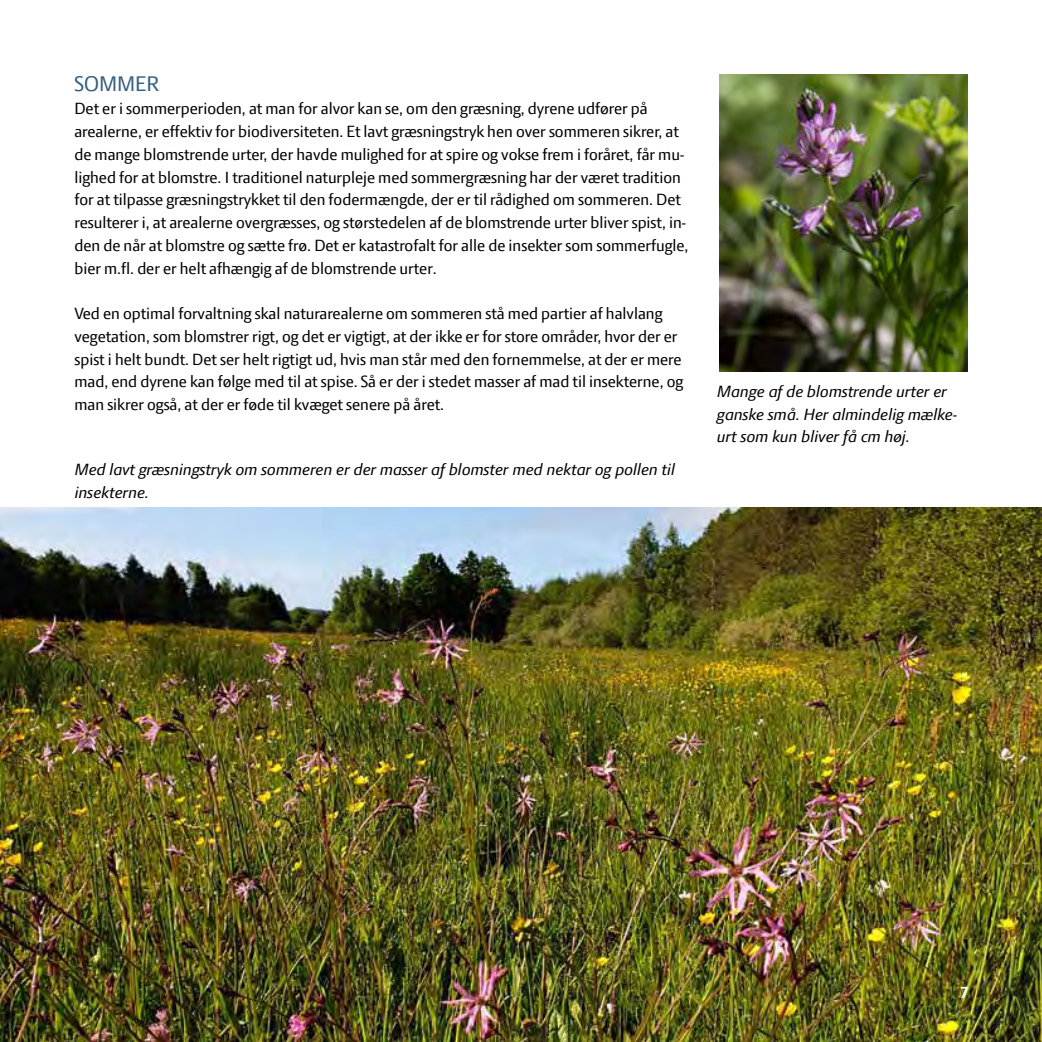
<style>
.page{position:relative;width:1042px;height:1042px;background:#fff}
.page>*{position:absolute;margin:0;border:0;box-sizing:border-box;transform-origin:0 0}
.t1{font:22.75px "LF Press Sans";color:#345e7d}
.t2{font:17.5px/22.8px "LF Press Sans";color:#000}
.t3{font:italic 17.5px/22.8px "LF Press Sans";color:#000}
.t4{font:700 17.5px "LF Press Sans";color:#fff}
</style>
<div class="page">
<img style="left:0;top:507px;width:1042px;height:535px">
<img style="left:719px;top:74px;width:248px;height:297px">
<h1 class="t1" style="left:74px;top:71px;width:86px">SOMMER</h1>
<p class="t2" style="left:74px;top:97px;width:615px">Det er i sommerperioden, at man for alvor kan se, om den græsning, dyrene udfører på arealerne, er effektiv for biodiversiteten. Et lavt græsningstryk hen over sommeren sikrer, at de mange blomstrende urter, der havde mulighed for at spire og vokse frem i foråret, får mu&shy;lighed for at blomstre. I traditionel naturpleje med sommergræsning har der været tradition for at tilpasse græsningstrykket til den fodermængde, der er til rådighed om sommeren. Det resulterer i, at arealerne overgræsses, og størstedelen af de blomstrende urter bliver spist, in&shy;den de når at blomstre og sætte frø. Det er katastrofalt for alle de insekter som sommerfugle, bier m.fl. der er helt afhængig af de blomstrende urter.</p>
<p class="t2" style="left:74px;top:302px;width:610px">Ved en optimal forvaltning skal naturarealerne om sommeren stå med partier af halvlang vegetation, som blomstrer rigt, og det er vigtigt, at der ikke er for store områder, hvor der er spist i helt bundt. Det ser helt rigtigt ud, hvis man står med den fornemmelse, at der er mere mad, end dyrene kan følge med til at spise. Så er der i stedet masser af mad til insekterne, og man sikrer også, at der er føde til kvæget senere på året.</p>
<p class="t3" style="left:74px;top:458px;width:602px">Med lavt græsningstryk om sommeren er der masser af blomster med nektar og pollen til insekterne.</p>
<p class="t3" style="left:717px;top:379px;width:241px">Mange af de blomstrende urter er ganske små. Her almindelig mælke&shy;urt som kun bliver få cm høj.</p>
<p class="t4" style="left:960px;top:982px;width:10px">7</p>
</div>
